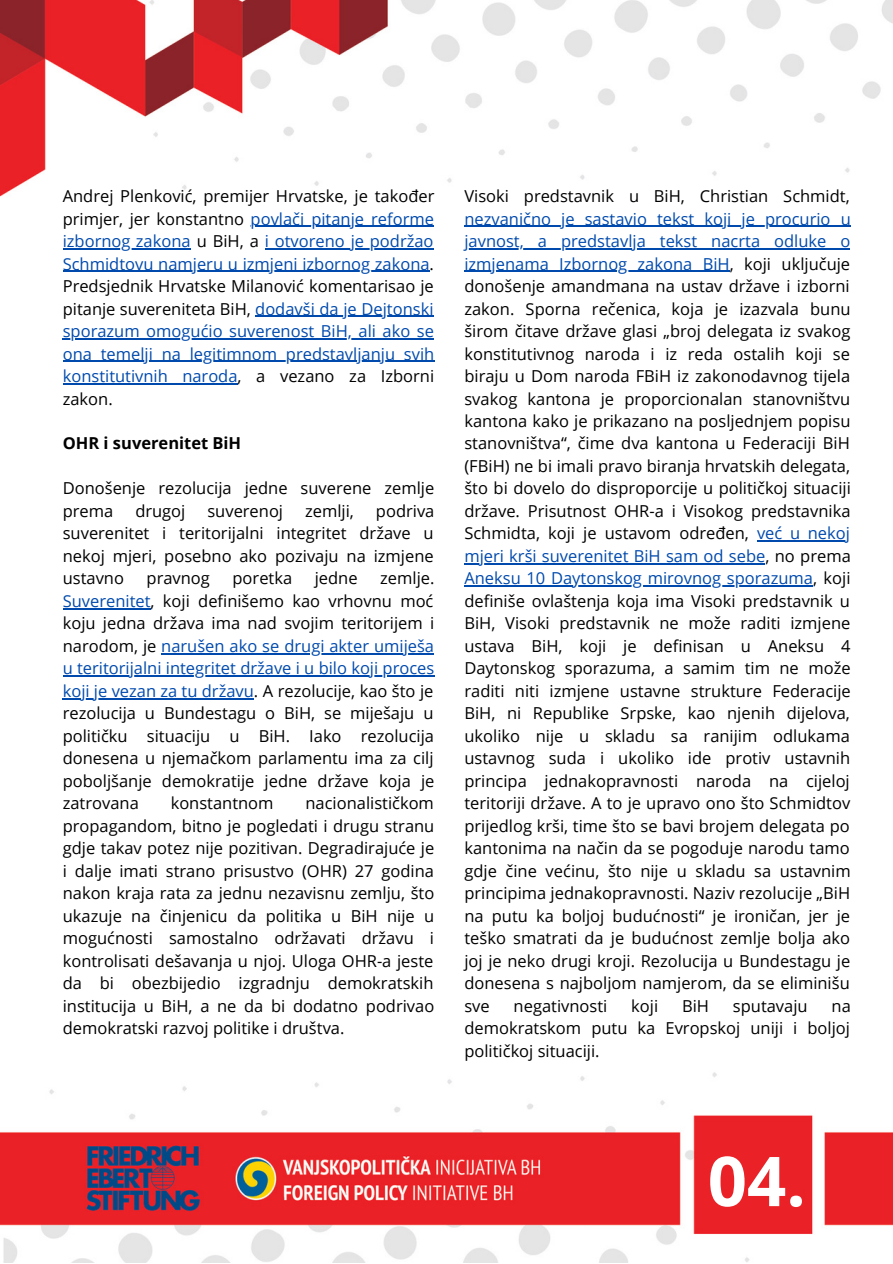
<style>
.page{position:relative;width:893px;height:1264px;background:#fff}
.page>*{position:absolute;margin:0;border:0;box-sizing:border-box;transform-origin:0 0}
.t1{font:700 68.7px "Open Sans";color:#fff}
.t2{font:16.5px/22.5px "Open Sans";color:#000;text-align:justify}
.t3{font:16.5px/22.5px "Open Sans";color:#004aad;text-align:justify}
.t4{font:700 16.5px "Open Sans";color:#000}
.s1{color:#000}
.s2{color:#004aad}
</style>
<div class="page">
<img style="left:0;top:0;width:892px;height:1262px">
<div style="left:699px;top:1124px;width:104px;height:97px;background:#ea2228"></div>
<hr style="left:250px;top:226px;width:184px;height:1px;background:#004aad">
<hr style="left:63px;top:248px;width:128px;height:1px;background:#004aad">
<hr style="left:265px;top:248px;width:168px;height:1px;background:#004aad">
<hr style="left:63px;top:271px;width:366px;height:1px;background:#004aad">
<hr style="left:255px;top:316px;width:178px;height:1px;background:#004aad">
<hr style="left:63px;top:338px;width:371px;height:1px;background:#004aad">
<hr style="left:63px;top:360px;width:371px;height:2px;background:#004aad">
<hr style="left:63px;top:383px;width:174px;height:1px;background:#004aad">
<hr style="left:63px;top:608px;width:87px;height:1px;background:#004aad">
<hr style="left:161px;top:653px;width:273px;height:1px;background:#004aad">
<hr style="left:63px;top:675px;width:371px;height:1px;background:#004aad">
<hr style="left:63px;top:698px;width:191px;height:1px;background:#004aad">
<hr style="left:464px;top:226px;width:386px;height:1px;background:#004aad">
<hr style="left:464px;top:248px;width:386px;height:1px;background:#004aad">
<hr style="left:464px;top:271px;width:265px;height:1px;background:#004aad">
<hr style="left:757px;top:540px;width:92px;height:1px;background:#004aad">
<hr style="left:464px;top:563px;width:301px;height:1px;background:#004aad">
<hr style="left:464px;top:585px;width:349px;height:1px;background:#004aad">
<p class="t3" style="left:63px;top:184px;width:373px"><span class="s1">Andrej Plenković, premijer Hrvatske, je također primjer, jer konstantno</span> povlači pitanje reforme izbornog zakona <span class="s1">u BiH, a</span> i otvoreno je podržao Schmidtovu namjeru u izmjeni izbornog zakona<span class="s1">.<br>Predsjednik Hrvatske Milanović komentarisao je pitanje suvereniteta BiH,</span> dodavši da je Dejtonski sporazum omogućio suverenost BiH, ali ako se ona temelji na legitimnom predstavljanju svih konstitutivnih naroda<span class="s1">, a vezano za Izborni zakon.</span></p>
<p class="t4" style="left:63px;top:432px;width:180px">OHR i suverenitet BiH</p>
<p class="t2" style="left:63px;top:477px;width:373px">Donošenje rezolucija jedne suverene zemlje prema</p>
<p class="t2" style="left:63px;top:499px;width:373px;text-indent:313px">podriva suverenitet i teritorijalni integritet države u nekoj mjeri, posebno ako pozivaju na izmjene ustavno</p>
<p class="t2" style="left:135px;top:499px;width:52px">drugoj</p>
<p class="t2" style="left:207px;top:499px;width:77px">suverenoj</p>
<p class="t2" style="left:305px;top:499px;width:50px">zemlji,</p>
<p class="t2" style="left:63px;top:567px;width:373px;text-indent:317px">zemlje.<br><span class="s2">Suverenitet</span>, koji definišemo kao vrhovnu moć koju jedna država ima nad svojim teritorijem i narodom, je <span class="s2">narušen ako se drugi akter umiješa u teritorijalni integritet države i u bilo koji proces koji je vezan za tu državu</span>. A rezolucije, kao što je rezolucija u Bundestagu o BiH, se miješaju u političku situaciju u BiH. Iako rezolucija donesena u njemačkom parlamentu ima za cilj poboljšanje demokratije jedne države koja je zatrovana</p>
<p class="t2" style="left:147px;top:567px;width:65px">pravnog</p>
<p class="t2" style="left:232px;top:567px;width:61px">poretka</p>
<p class="t2" style="left:315px;top:567px;width:44px">jedne</p>
<p class="t2" style="left:63px;top:791px;width:373px;text-indent:243px">nacionalističkom propagandom, bitno je pogledati i drugu stranu gdje takav potez nije pozitivan. Degradirajuće je i dalje imati strano prisustvo (OHR) 27 godina nakon kraja rata za jednu nezavisnu zemlju, što ukazuje na činjenicu da politika u BiH nije u mogućnosti samostalno održavati državu i kontrolisati dešavanja u njoj. Uloga OHR-a jeste da bi obezbijedio izgradnju demokratskih institucija u BiH, a ne da bi dodatno podrivao demokratski razvoj politike i društva.</p>
<p class="t2" style="left:171px;top:791px;width:104px">konstantnom</p>
<p class="t2" style="left:464px;top:184px;width:387px">Visoki predstavnik u BiH, Christian Schmidt,</p>
<p class="t2" style="left:464px;top:207px;width:388px"><span class="s2">nezvanično je sastavio tekst koji je procurio u javnost, a predstavlja tekst nacrta odluke o izmjenama Izbornog zakona BiH</span>, koji uključuje donošenje amandmana na ustav države i izborni zakon. Sporna rečenica, koja je izazvala bunu širom čitave države glasi „broj delegata iz svakog konstitutivnog naroda i iz reda ostalih koji se biraju u Dom naroda FBiH iz zakonodavnog tijela svakog kantona je proporcionalan stanovništvu kantona kako je prikazano na posljednjem popisu stanovništva“, čime dva kantona u Federaciji BiH (FBiH) ne bi imali pravo biranja hrvatskih delegata, što bi dovelo do disproporcije u političkoj situaciji države. Prisutnost OHR-a i Visokog predstavnika Schmidta, koji je ustavom određen, <span class="s2">već u nekoj mjeri krši suverenitet BiH sam od sebe</span>, no prema <span class="s2">Aneksu 10 Daytonskog mirovnog sporazuma</span>, koji definiše ovlaštenja koja ima Visoki predstavnik u BiH, Visoki predstavnik ne može raditi izmjene ustava BiH, koji je definisan u Aneksu 4<br>Daytonskog sporazuma, a samim tim ne može raditi niti izmjene ustavne strukture Federacije BiH, ni Republike Srpske, kao njenih dijelova, ukoliko nije u skladu sa ranijim odlukama ustavnog suda i ukoliko ide protiv ustavnih principa jednakopravnosti naroda na cijeloj teritoriji države. A to je upravo ono što Schmidtov prijedlog krši, time što se bavi brojem delegata po kantonima na način da se pogoduje narodu tamo gdje čine većinu, što nije u skladu sa ustavnim principima jednakopravnosti. Naziv rezolucije „BiH na putu ka boljoj budućnosti“ je ironičan, jer je teško smatrati da je budućnost zemlje bolja ako joj je neko drugi kroji. Rezolucija u Bundestagu je donesena s najboljom namjerom, da se eliminišu sve</p>
<p class="t2" style="left:513px;top:994px;width:95px">negativnosti</p>
<p class="t2" style="left:631px;top:994px;width:28px">koji</p>
<p class="t2" style="left:682px;top:994px;width:28px">BiH</p>
<p class="t2" style="left:732px;top:994px;width:76px">sputavaju</p>
<p class="t2" style="left:464px;top:994px;width:388px;text-indent:367px">na demokratskom putu ka Evropskoj uniji i boljoj političkoj situaciji.</p>
<h1 class="t1" style="left:707px;top:1132px;width:100px">04.</h1>
</div>
